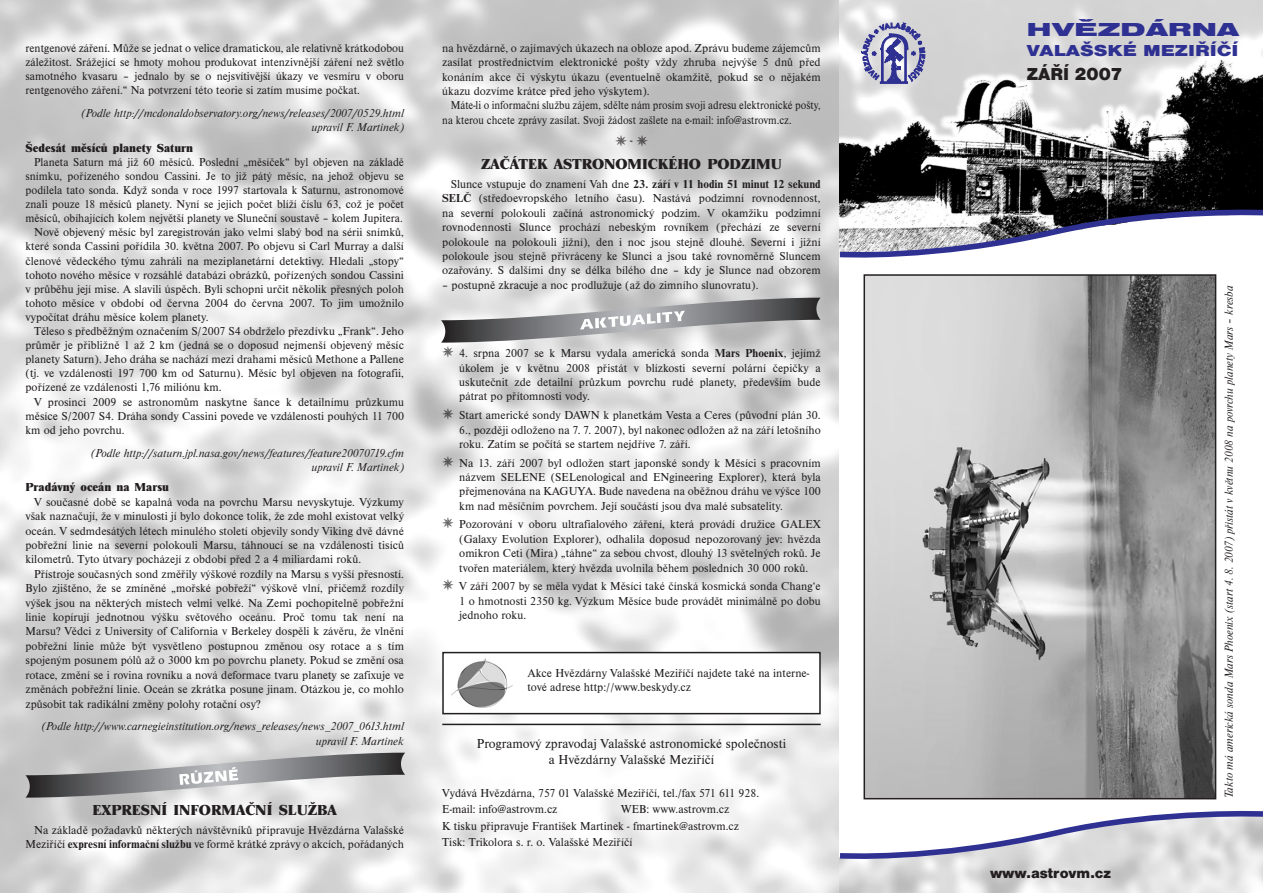
<style>
.page{position:relative;width:1263px;height:893px;background:#fff}
.page>*{position:absolute;margin:0;border:0;box-sizing:border-box;transform-origin:0 0}
.Normální{font:900 expanded 19.5px "Nimbus Sans DCE";color:#2e3092;scale:1.35 1}
.Normální-2{font:900 18px "Nimbus Sans DCE";color:#231f20}
.Normální-3{font:900 16.5px "Nimbus Sans DCE";color:#2e3092;scale:1.27 1}
.titulek1{font:800 15px "Nimbus Roman DCE";color:#231f20}
.Normální-4{font:900 15px "Nimbus Sans DCE";color:#231f20}
.Normální-5{font:13.5px "Nimbus Roman DCE";color:#231f20}
.texty{font:12px/14.4px "Nimbus Roman DCE";color:#231f20;text-align:justify}
.podpis{font:italic 12px/14.4px "Nimbus Roman DCE";color:#231f20;text-align:right}
.texty-2{font:12px/14.4px "Nimbus Roman DCE";color:#231f20;scale:.92 1}
.texty-3{font:italic 12px "Nimbus Roman DCE";color:#231f20}
.zprávy{font:800 12px "Nimbus Roman DCE";color:#231f20}
.s1{font-weight:700}
</style>
<div class="page">
<img style="left:840px;top:0;width:423px;height:893px">
<hr style="left:442px;top:724px;width:379px;height:1px;background:#231f20">
<svg style="left:840px;top:811px;width:423px;height:50px"></svg>
<svg style="left:861px;top:23px;width:64px;height:60px;background:#9b9cc0"></svg>
<div style="left:442px;top:652px;width:379px;height:62px;border:2px solid #231f20"></div>
<img style="left:451px;top:658px;width:62px;height:50px">
<img style="left:866px;top:277px;width:347px;height:519px">
<div style="left:863px;top:274px;width:353px;height:525px;border:2px solid #231f20"></div>
<svg style="left:840px;top:210px;width:423px;height:50px"></svg>
<svg style="left:26px;top:753px;width:379px;height:45px;background:#aaaaab"></svg>
<svg style="left:616px;top:135px;width:10px;height:11px"></svg>
<svg style="left:636px;top:135px;width:11px;height:11px"></svg>
<svg style="left:441px;top:298px;width:379px;height:59px;background:#b6b6b7"></svg>
<svg style="left:443px;top:408px;width:10px;height:11px"></svg>
<svg style="left:443px;top:456px;width:10px;height:11px"></svg>
<p class="texty" style="left:26px;top:41px;width:380px">rentgenové záření. Může se jednat o velice dramatickou, ale relativně krátkodobou záležitost. Srážející se hmoty mohou produkovat intenzivnější záření než světlo samotného kvasaru – jednalo by se o nejsvítivější úkazy ve vesmíru v oboru rentgenového záření.“ Na potvrzení této teorie si zatím musíme počkat.</p>
<p class="podpis" style="left:82px;top:106px;width:324px">(Podle http://mcdonaldobservatory.org/news/releases/2007/0529.html upravil F. Martinek)</p>
<p class="zprávy" style="left:26px;top:141px;width:169px">ŠEDESÁT MĚSÍCŮ PLANETY SATURN</p>
<p class="texty" style="left:26px;top:155px;width:380px;text-indent:9px">Planeta Saturn má již 60 měsíců. Poslední „měsíček“ byl objeven na základě snímku, pořízeného sondou Cassini. Je to již pátý měsíc, na jehož objevu se podílela tato sonda. Když sonda v roce 1997 startovala k Saturnu, astronomové znali pouze 18 měsíců planety. Nyní se jejich počet blíží číslu 63, což je počet měsíců, obíhajících kolem největší planety ve Sluneční soustavě – kolem Jupitera.</p>
<p class="texty" style="left:26px;top:225px;width:380px;text-indent:9px">Nově objevený měsíc byl zaregistrován jako velmi slabý bod na sérii snímků, které sonda Cassini pořídila 30. května 2007. Po objevu si Carl Murray a další členové vědeckého týmu zahráli na meziplanetární detektivy. Hledali „stopy“ tohoto nového měsíce v rozsáhlé databázi obrázků, pořízených sondou Cassini v průběhu její mise. A slavili úspěch. Byli schopni určit několik přesných poloh tohoto měsíce v období od června 2004 do června 2007. To jim umožnilo vypočítat dráhu měsíce kolem planety.</p>
<p class="texty" style="left:26px;top:324px;width:380px;text-indent:9px">Těleso s předběžným označením S/2007 S4 obdrželo přezdívku „Frank“. Jeho průměr je přibližně 1 až 2 km (jedná se o doposud nejmenší objevený měsíc planety Saturn). Jeho dráha se nachází mezi drahami měsíců Methone a Pallene (tj. ve vzdálenosti 197 700 km od Saturnu). Měsíc byl objeven na fotografii, pořízené ze vzdálenosti 1,76 miliónu km.</p>
<p class="texty" style="left:26px;top:395px;width:380px;text-indent:9px">V prosinci 2009 se astronomům naskytne šance k detailnímu průzkumu měsíce S/2007 S4. Dráha sondy Cassini povede ve vzdálenosti pouhých 11 700 km od jeho povrchu.</p>
<p class="podpis" style="left:91px;top:446px;width:314px">(Podle http://saturn.jpl.nasa.gov/news/features/feature20070719.cfm upravil F. Martinek)</p>
<p class="zprávy" style="left:26px;top:481px;width:145px">PRADÁVNÝ OCEÁN NA MARSU</p>
<p class="texty" style="left:26px;top:495px;width:380px;text-indent:9px">V současné době se kapalná voda na povrchu Marsu nevyskytuje. Výzkumy však naznačují, že v minulosti jí bylo dokonce tolik, že zde mohl existovat velký oceán. V sedmdesátých létech minulého století objevily sondy Viking dvě dávné pobřežní linie na severní polokouli Marsu, táhnoucí se na vzdálenosti tisíců kilometrů. Tyto útvary pocházejí z období před 2 a 4 miliardami roků.</p>
<p class="texty" style="left:26px;top:567px;width:380px;text-indent:9px">Přístroje současných sond změřily výškové rozdíly na Marsu s vyšší přesností.<br>Bylo zjištěno, že se zmíněné „mořské pobřeží“ výškově vlní, přičemž rozdíly výšek jsou na některých místech velmi velké. Na Zemi pochopitelně pobřežní linie kopírují jednotnou výšku světového oceánu. Proč tomu tak není na Marsu? Vědci z University of California v Berkeley dospěli k závěru, že vlnění pobřežní linie může být vysvětleno postupnou změnou osy rotace a s tím spojeným posunem pólů až o 3000 km po povrchu planety. Pokud se změní osa rotace, změní se i rovina rovníku a nová deformace tvaru planety se zafixuje ve změnách pobřežní linie. Oceán se zkrátka posune jinam. Otázkou je, co mohlo způsobit tak radikální změny polohy rotační osy?</p>
<p class="podpis" style="left:42px;top:719px;width:364px">(Podle http://www.carnegieinstitution.org/news_releases/news_2007_0613.html upravil F. Martinek</p>
<p class="titulek1" style="left:93px;top:801px;width:246px">EXPRESNÍ INFORMAČNÍ SLUŽBA</p>
<p class="texty" style="left:26px;top:823px;width:380px;text-align:right">Na základě požadavků některých návštěvníků připravuje Hvězdárna Valašské<br>Meziříčí <span class="s1">expresní informační službu</span> ve formě krátké zprávy o akcích, pořádaných</p>
<p class="texty" style="left:442px;top:41px;width:380px">na hvězdárně, o zajímavých úkazech na obloze apod. Zprávu budeme zájemcům zasílat prostřednictvím elektronické pošty vždy zhruba nejvýše 5 dnů před konáním akce či výskytu úkazu (eventuelně okamžitě, pokud se o nějakém úkazu dozvíme krátce před jeho výskytem).</p>
<p class="texty-2" style="left:442px;top:98px;width:413px;text-indent:9px">Máte-li o informační službu zájem, sdělte nám prosím svoji adresu elektronické pošty, na kterou chcete zprávy zasílat. Svoji žádost zašlete na e-mail: info@astrovm.cz.</p>
<p class="texty" style="left:630px;top:133px;width:4px">-</p>
<p class="titulek1" style="left:481px;top:156px;width:302px">ZAČÁTEK ASTRONOMICKÉHO PODZIMU</p>
<p class="texty" style="left:442px;top:177px;width:380px;text-indent:9px">Slunce vstupuje do znamení Vah dne <span class="s1">23. září v 11 hodin 51 minut 12 sekund SELČ</span> (středoevropského letního času). Nastává podzimní rovnodennost, na severní polokouli začíná astronomický podzim. V okamžiku podzimní rovnodennosti Slunce prochází nebeským rovníkem (přechází ze severní polokoule na polokouli jižní), den i noc jsou stejně dlouhé. Severní i jižní polokoule jsou stejně přivráceny ke Slunci a jsou také rovnoměrně Sluncem ozařovány. S dalšími dny se délka bílého dne – kdy je Slunce nad obzorem</p>
<p class="texty" style="left:442px;top:278px;width:318px">– postupně zkracuje a noc prodlužuje (až do zimního slunovratu).</p>
<p class="texty" style="left:459px;top:346px;width:363px">4. srpna 2007 se k Marsu vydala americká sonda <span class="s1">Mars Phoenix</span>, jejímž úkolem je v květnu 2008 přistát v blízkosti severní polární čepičky a uskutečnit zde detailní průzkum povrchu rudé planety, především bude pátrat po přítomnosti vody.</p>
<p class="texty" style="left:459px;top:408px;width:363px">Start americké sondy DAWN k planetkám Vesta a Ceres (původní plán 30.<br>6., později odloženo na 7. 7. 2007), byl nakonec odložen až na září letošního roku. Zatím se počítá se startem nejdříve 7. září.</p>
<p class="texty" style="left:459px;top:455px;width:363px">Na 13. září 2007 byl odložen start japonské sondy k Měsíci s pracovním názvem SELENE (SELenological and ENgineering Explorer), která byla přejmenována na KAGUYA. Bude navedena na oběžnou dráhu ve výšce 100 km nad měsíčním povrchem. Její součástí jsou dva malé subsatelity.</p>
<p class="texty" style="left:459px;top:517px;width:363px">Pozorování v oboru ultrafialového záření, která provádí družice GALEX (Galaxy Evolution Explorer), odhalila doposud nepozorovaný jev: hvězda omikron Ceti (Mira) „táhne“ za sebou chvost, dlouhý 13 světelných roků. Je tvořen materiálem, který hvězda uvolnila během posledních 30 000 roků.</p>
<p class="texty" style="left:459px;top:579px;width:363px">V září 2007 by se měla vydat k Měsíci také čínská kosmická sonda Chang‘e 1 o hmotnosti 2350 kg. Výzkum Měsíce bude provádět minimálně po dobu jednoho roku.</p>
<p class="texty" style="left:527px;top:666px;width:283px">Akce Hvězdárny Valašské Meziříčí najdete také na interne&shy;tové adrese http://www.beskydy.cz</p>
<p class="Normální-5" style="left:477px;top:736px;width:311px">Programový zpravodaj Valašské astronomické společnosti</p>
<p class="Normální-5" style="left:549px;top:752px;width:167px">a Hvězdárny Valašské Meziříčí</p>
<p class="texty" style="left:442px;top:786px;width:318px">Vydává Hvězdárna, 757 01 Valašské Meziříčí, tel./fax 571 611 928.</p>
<p class="texty" style="left:442px;top:802px;width:117px">E-mail: info@astrovm.cz</p>
<p class="texty" style="left:621px;top:802px;width:110px">WEB: www.astrovm.cz</p>
<p class="texty" style="left:442px;top:819px;width:298px">K tisku připravuje František Martinek - fmartinek@astrovm.cz</p>
<p class="texty" style="left:442px;top:835px;width:192px">Tisk: Trikolora s. r. o. Valašské Meziříčí</p>
<p class="Normální" style="left:1027px;top:18px;width:159px">HVĚZDÁRNA</p>
<p class="Normální-3" style="left:1027px;top:41px;width:168px">VALAŠSKÉ MEZIŘÍČÍ</p>
<p class="Normální-2" style="left:1027px;top:64px;width:97px">ZÁŘÍ 2007</p>
<p class="Normální-4" style="left:990px;top:864px;width:123px">www.astrovm.cz</p>
<p class="texty-3" style="left:1222px;top:798px;width:514px;rotate:-90deg">Takto má americká sonda Mars Phoenix (start 4. 8. 2007) přistát v květnu 2008 na povrchu planety Mars – kresba</p>
</div>
